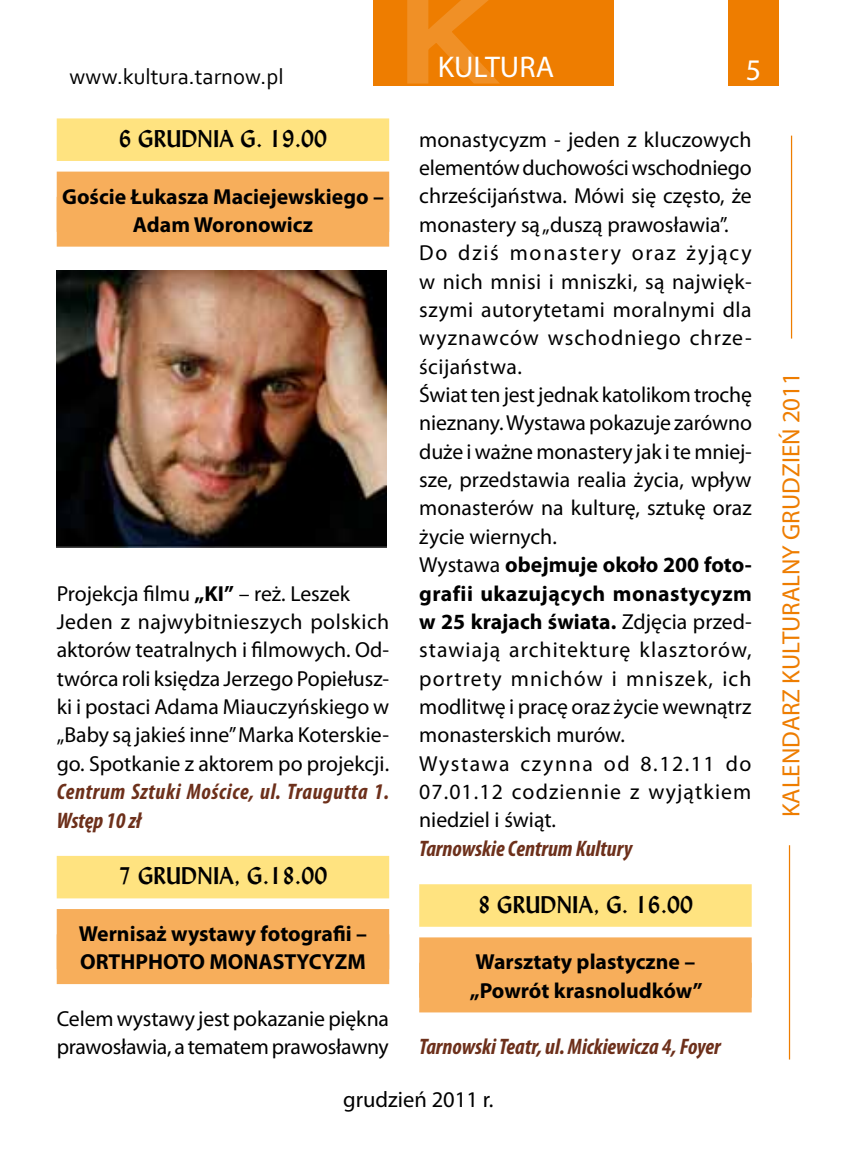
<style>
.page{position:relative;width:851px;height:1170px;background:#fff}
.page>*{position:absolute;margin:0;border:0;box-sizing:border-box;transform-origin:0 0}
.t1{font:30px "Myriad Pro";color:#fff}
.t2{font:25px "Myriad Pro";color:#ee7d00}
.t3{font:italic 700 condensed 22.5px "Myriad Pro";color:#6d301b}
.t4{font:700 22.5px "Lydian PL";color:#000}
.t5{font:italic 700 condensed 22.5px/28.2px "Myriad Pro";letter-spacing:.03em;color:#6d301b}
.t6{font:22.5px "Corbel";color:#000}
.t7{font:22.5px "Myriad Pro";color:#000}
.t8{font:21.75px/28.2px "Myriad Pro";color:#000}
.t9{font:700 21.75px/28.2px "Myriad Pro";color:#000}
.s1{font-weight:700}
</style>
<div class="page">
<div style="left:373px;top:0;width:241px;height:85px;background:#ee7d00"></div>
<svg style="left:404px;top:0;width:164px;height:86px"></svg>
<div style="left:728px;top:0;width:50px;height:85px;background:#ee7d00"></div>
<hr style="left:790px;top:136px;width:2px;height:202px;background:#ee7d00">
<hr style="left:788px;top:845px;width:2px;height:214px;background:#ee7d00">
<div style="left:57px;top:118px;width:332px;height:43px;background:#ffe380"></div>
<div style="left:57px;top:171px;width:332px;height:75px;background:#f7ae5b"></div>
<div style="left:57px;top:855px;width:332px;height:43px;background:#ffe380"></div>
<div style="left:57px;top:909px;width:332px;height:75px;background:#f7ae5b"></div>
<div style="left:419px;top:884px;width:332px;height:42px;background:#ffe380"></div>
<div style="left:419px;top:937px;width:332px;height:75px;background:#f7ae5b"></div>
<img style="left:57px;top:270px;width:329px;height:277px">
<p class="t6" style="left:70px;top:62px;width:215px">www.kultura.tarnow.pl</p>
<p class="t4" style="left:119px;top:124px;width:210px">6 GRUDNIA G. 19.00</p>
<p class="t9" style="left:62px;top:181px;width:323px;text-align:center">Goście Łukasza Maciejewskiego –<br>Adam Woronowicz</p>
<p class="t8" style="left:57px;top:578px;width:334px">Projekcja filmu <span class="s1">„KI”</span> – reż. Leszek Jeden z najwybitnieszych polskich aktorów teatralnych i filmowych. Od&shy;twórca roli księdza Jerzego Popiełusz&shy;ki i postaci Adama Miauczyńskiego w „Baby są jakieś inne” Marka Koterskie&shy;go. Spotkanie z aktorem po projekcji.</p>
<p class="t5" style="left:57px;top:777px;width:334px">Centrum Sztuki Mościce, ul. Traugutta 1.<br>Wstęp 10 zł</p>
<p class="t4" style="left:119px;top:861px;width:210px">7 GRUDNIA, G.18.00</p>
<p class="t9" style="left:79px;top:918px;width:290px">Wernisaż wystawy fotografii –<br>ORTHPHOTO MONASTYCYZM</p>
<p class="t8" style="left:57px;top:1004px;width:334px">Celem wystawy jest pokazanie piękna prawosławia, a tematem prawosławny</p>
<h1 class="t1" style="left:437px;top:48px;width:118px">KULTURA</h1>
<h1 class="t1" style="left:745px;top:51px;width:17px">5</h1>
<p class="t8" style="left:419px;top:125px;width:334px">monastycyzm - jeden z kluczowych elementów duchowości wschodniego chrześcijaństwa. Mówi się często, że monastery są „duszą prawosławia”.<br>Do dziś monastery oraz żyjący w nich mnisi i mniszki, są najwięk&shy;szymi autorytetami moralnymi dla wyznawców wschodniego chrze&shy;ścijaństwa.<br>Świat ten jest jednak katolikom trochę nieznany. Wystawa pokazuje zarówno duże i ważne monastery jak i te mniej&shy;sze, przedstawia realia życia, wpływ monasterów na kulturę, sztukę oraz życie wiernych.<br>Wystawa <span class="s1">obejmuje około 200 foto&shy;grafii ukazujących monastycyzm w 25 krajach świata.</span> Zdjęcia przed&shy;stawiają architekturę klasztorów, portrety mnichów i mniszek, ich modlitwę i pracę oraz życie wewnątrz monasterskich murów.<br>Wystawa czynna od 8.12.11 do<br>07.01.12 codziennie z wyjątkiem niedziel i świąt.</p>
<p class="t3" style="left:419px;top:834px;width:214px">Tarnowskie Centrum Kultury</p>
<p class="t4" style="left:478px;top:889px;width:216px">8 GRUDNIA, G. 16.00</p>
<p class="t9" style="left:470px;top:947px;width:234px">Warsztaty plastyczne – „Powrót krasnoludków”</p>
<p class="t3" style="left:419px;top:1032px;width:303px">Tarnowski Teatr, ul. Mickiewicza 4, Foyer</p>
<p class="t7" style="left:343px;top:1085px;width:152px">grudzień 2011 r.</p>
<p class="t2" style="left:775px;top:817px;width:447px;rotate:-90deg">KALENDARZ KULTURALNY GRUDZIEŃ 2011</p>
</div>
